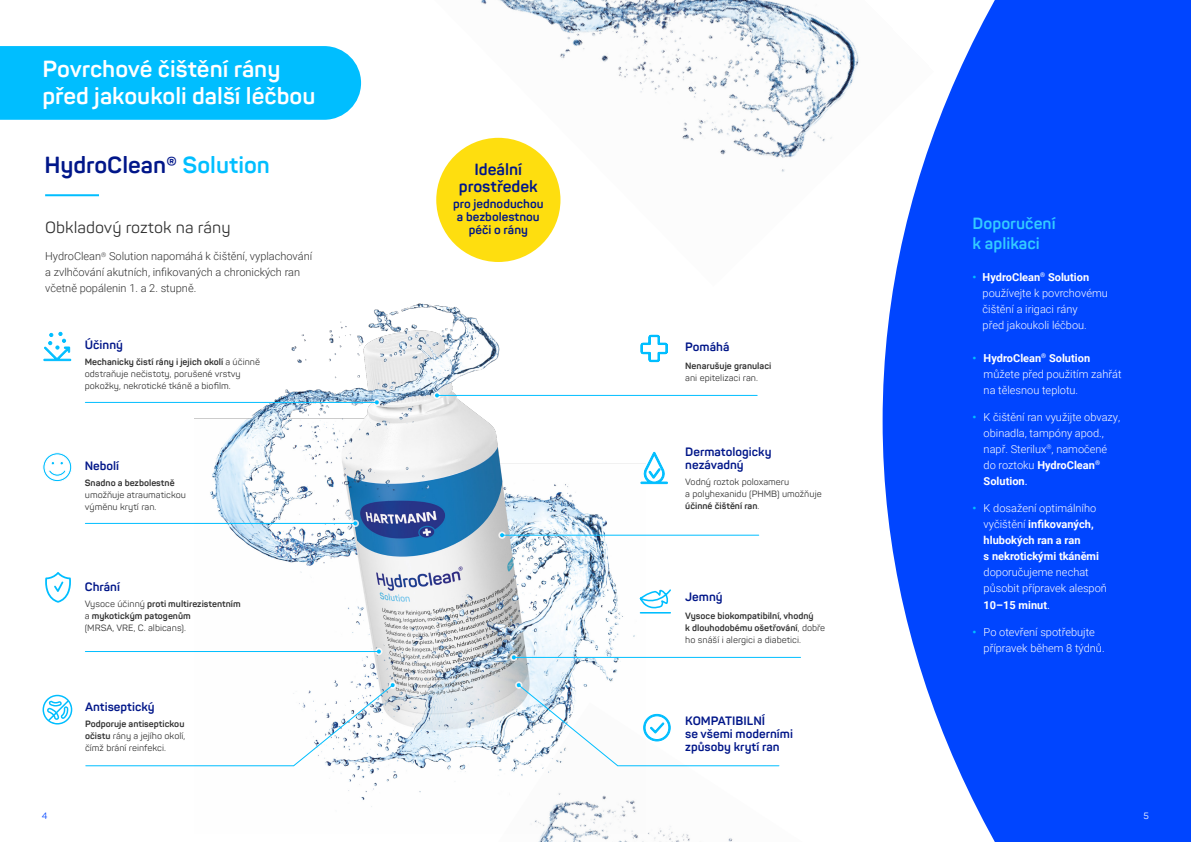
<style>
.page{position:relative;width:1191px;height:842px;background:#fff}
.page>*{position:absolute;margin:0;border:0;box-sizing:border-box;transform-origin:0 0}
.t1{font:700 23px/27.6px "Panton";color:#fff}
.t2{font:700 23px "Panton";color:#001689}
.t3{font:16px "Panton";color:#2f2f2f}
.t4{font:700 16px/20px "Panton";color:#33cbff}
.t5{font:700 16px/17.6px "Panton";color:#001689;text-align:center}
.t6{font:700 12px/13.1px "Panton";color:#001689}
.t7{font:300 11px/16px "Roboto";color:#fff}
.t8{font:300 11px/16px "Roboto";color:#2f2f2f}
.t9{font:700 11px/16px "Roboto";color:#fff}
.t10{font:9px/12px "Panton";color:#2f2f2f}
.t11{font:700 9px/12px "Panton";color:#2f2f2f}
.t12{font:9px "Panton";color:#0045ff}
.t13{font:9px "Panton";color:#fff}
.s1{color:#00beff}
.s2{font-weight:700}
.s3{font-weight:400}
.s4{font-weight:700;color:#00beff}
.s5{font-weight:300}
</style>
<div class="page">
<div style="left:0;top:46px;width:361px;height:74px;background:#00beff"></div>
<img style="left:194px;top:303px;width:451px;height:504px">
<hr style="left:45px;top:194px;width:54px;height:2px;background:#00beff">
<img style="left:436px;top:0;width:423px;height:262px">
<svg style="left:43px;top:695px;width:29px;height:29px"></svg>
<svg style="left:640px;top:452px;width:27px;height:32px"></svg>
<svg style="left:45px;top:572px;width:26px;height:31px"></svg>
<svg style="left:43px;top:452px;width:29px;height:30px"></svg>
<svg style="left:640px;top:335px;width:28px;height:27px"></svg>
<svg style="left:639px;top:588px;width:32px;height:26px"></svg>
<img style="left:489px;top:702px;width:244px;height:140px">
<svg style="left:44px;top:332px;width:27px;height:29px"></svg>
<svg style="left:882px;top:0;width:309px;height:842px;background:#1e5bfe"></svg>
<svg style="left:351px;top:520px;width:8px;height:7px"></svg>
<svg style="left:373px;top:399px;width:7px;height:7px"></svg>
<svg style="left:375px;top:648px;width:7px;height:7px"></svg>
<div style="left:389px;top:681px;width:7px;height:8px;background:#f8f8f8;border-radius:50%"></div>
<svg style="left:515px;top:681px;width:7px;height:8px"></svg>
<svg style="left:510px;top:654px;width:7px;height:7px"></svg>
<svg style="left:498px;top:531px;width:8px;height:8px"></svg>
<svg style="left:433px;top:392px;width:8px;height:7px"></svg>
<hr style="left:85px;top:402px;width:292px;height:1px;background:#00beff">
<svg style="left:375px;top:400px;width:4px;height:4px"></svg>
<hr style="left:437px;top:395px;width:320px;height:1px;background:#00beff">
<svg style="left:435px;top:393px;width:4px;height:4px"></svg>
<hr style="left:502px;top:535px;width:256px;height:1px;background:#00beff">
<svg style="left:500px;top:533px;width:4px;height:4px"></svg>
<hr style="left:514px;top:657px;width:286px;height:1px;background:#00beff">
<svg style="left:512px;top:655px;width:4px;height:4px"></svg>
<svg style="left:85px;top:683px;width:310px;height:84px"></svg>
<hr style="left:85px;top:523px;width:270px;height:1px;background:#00beff">
<svg style="left:353px;top:521px;width:4px;height:4px"></svg>
<hr style="left:85px;top:651px;width:294px;height:1px;background:#00beff">
<svg style="left:377px;top:649px;width:4px;height:4px"></svg>
<svg style="left:516px;top:683px;width:264px;height:84px"></svg>
<h1 class="t1" style="left:43px;top:55px;width:274px">Povrchové čištění rány před jakoukoli další léčbou</h1>
<h1 class="t2" style="left:44px;top:150px;width:227px">HydroClean® <span class="s1">Solution</span></h1>
<h2 class="t3" style="left:45px;top:217px;width:187px">Obkladový roztok na rány</h2>
<p class="t8" style="left:45px;top:248px;width:269px">HydroClean<sup>®</sup> Solution napomáhá k čištění, vyplachování a zvlhčování akutních, infikovaných a chronických ran včetně popálenin 1. a 2. stupně.</p>
<p class="t6" style="left:85px;top:338px;width:40px">Účinný</p>
<p class="t10" style="left:85px;top:355px;width:177px"><span class="s2">Mechanicky čistí rány i jejich okolí</span> a účinně odstraňuje nečistoty, porušené vrstvy pokožky, nekrotické tkáně a biofilm.</p>
<p class="t6" style="left:85px;top:459px;width:36px">Nebolí</p>
<p class="t11" style="left:85px;top:477px;width:91px">Snadno a bezbolestně</p>
<p class="t10" style="left:85px;top:489px;width:103px">umožňuje atraumatickou výměnu krytí ran.</p>
<p class="t6" style="left:85px;top:580px;width:37px">Chrání</p>
<p class="t11" style="left:85px;top:598px;width:157px"><span class="s3">Vysoce účinný</span> proti multirezistentním <span class="s3">a</span> mykotickým patogenům<br><span class="s3">(MRSA, VRE, C. albicans).</span></p>
<p class="t6" style="left:85px;top:700px;width:71px">Antiseptický</p>
<p class="t10" style="left:85px;top:718px;width:102px;text-align:justify"><span class="s2">Podporuje antiseptickou očistu</span> rány a jejího okolí, čímž brání reinfekci.</p>
<h2 class="t5" style="left:459px;top:160px;width:81px">Ideální prostředek</h2>
<p class="t6" style="left:453px;top:197px;width:92px;text-align:center">pro jednoduchou a bezbolestnou péči o rány</p>
<p class="t6" style="left:685px;top:340px;width:46px">Pomáhá</p>
<p class="t11" style="left:685px;top:360px;width:88px">Nenarušuje granulaci</p>
<p class="t10" style="left:685px;top:372px;width:74px">ani epitelizaci ran.</p>
<p class="t6" style="left:685px;top:445px;width:88px">Dermatologicky nezávadný</p>
<p class="t10" style="left:685px;top:476px;width:138px">Vodný roztok poloxameru<br>a polyhexanidu (PHMB) umožňuje <span class="s2">účinné čištění ran</span>.</p>
<p class="t6" style="left:685px;top:590px;width:39px">Jemný</p>
<p class="t11" style="left:685px;top:610px;width:141px">Vysoce biokompatibilní, vhodný<br>k dlouhodobému ošetřování<span class="s3">, dobře ho snáší i alergici a diabetici.</span></p>
<p class="t6" style="left:685px;top:714px;width:109px">KOMPATIBILNÍ<br>se všemi moderními způsoby krytí ran</p>
<h2 class="t4" style="left:972px;top:213px;width:84px">Doporučení k aplikaci</h2>
<p class="t7" style="left:982px;top:268px;width:127px;text-indent:-10px"><span class="s4">•</span> <span class="s2">HydroClean</span><sup>®</sup> <span class="s2">Solution </span>používejte k povrchovému čištění a irigaci rány<br>před jakoukoli léčbou.</p>
<p class="t7" style="left:983px;top:349px;width:139px;text-indent:-11px"><span class="s4">•</span> <span class="s2">HydroClean</span><sup>®</sup> <span class="s2">Solution </span>můžete před použitím zahřát na tělesnou teplotu.</p>
<p class="t7" style="left:983px;top:409px;width:138px;text-indent:-11px"><span class="s4">•</span> K čištění ran využijte obvazy, obinadla, tampóny apod., např. Sterilux<sup>®</sup>, namočené do roztoku <span class="s2">HydroClean</span><sup>®<br></sup><span class="s2">Solution</span><span class="s3">.</span></p>
<p class="t9" style="left:983px;top:500px;width:117px;text-indent:-11px"><span class="s1">•</span> <span class="s5">K dosažení optimálního vyčištění</span> infikovaných, hlubokých ran a ran<br>s nekrotickými tkáněmi</p>
<p class="t7" style="left:983px;top:564px;width:125px">doporučujeme nechat působit přípravek alespoň<br><span class="s2">10–15 minut</span><span class="s3">.</span></p>
<p class="t7" style="left:983px;top:623px;width:122px;text-indent:-11px"><span class="s4">•</span> Po otevření spotřebujte přípravek během 8 týdnů.</p>
<p class="t12" style="left:42px;top:810px;width:7px">4</p>
<p class="t13" style="left:1143px;top:810px;width:7px">5</p>
</div>
